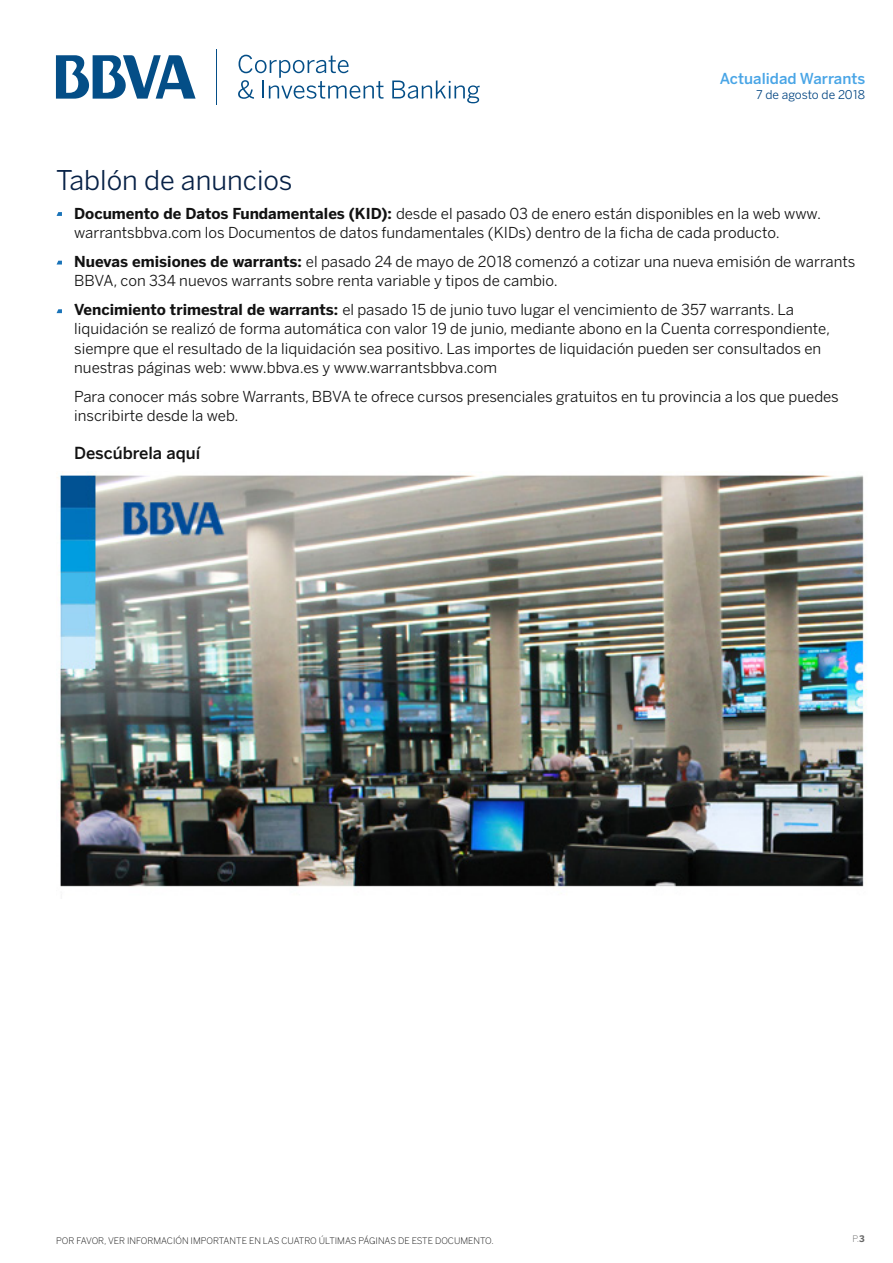
<style>
.page{position:relative;width:893px;height:1263px;background:#fff}
.page>*{position:absolute;margin:0;border:0;box-sizing:border-box;transform-origin:0 0}
.Titulos{font:27px "BBVA Benton Sans";color:#072146}
.Título_Idea{font:300 16.5px "BBVA Benton Sans";color:#121212}
.Texto_Sangría{font:15px/19.5px "BBVA Benton Sans";color:#121212}
.t1{font:300 15px "BBVA Benton Sans";color:#49a5e6}
.t2{font:12px "BBVA Benton Sans";letter-spacing:-.005em;color:#004481}
.t3{font:300 9px "BBVA Benton Sans";color:#121212}
.t4{font:300 9px "BBVA Benton Sans";color:#666}
.s1{font-weight:700}
</style>
<div class="page">
<hr style="left:217px;top:49px;width:1px;height:56px;background:#044e87">
<svg style="left:56px;top:55px;width:140px;height:44px"></svg>
<svg style="left:238px;top:55px;width:146px;height:44px"></svg>
<svg style="left:392px;top:80px;width:88px;height:23px"></svg>
<img style="left:57px;top:475px;width:810px;height:412px">
<svg style="left:57px;top:212px;width:5px;height:4px"></svg>
<svg style="left:57px;top:261px;width:5px;height:3px"></svg>
<svg style="left:57px;top:309px;width:5px;height:4px"></svg>
<p class="t1" style="left:720px;top:70px;width:147px">Actualidad Warrants</p>
<p class="t2" style="left:756px;top:87px;width:111px">7 de agosto de 2018</p>
<p class="Titulos" style="left:56px;top:164px;width:238px">Tablón de anuncios</p>
<p class="Texto_Sangría" style="left:74px;top:204px;width:748px"><span class="s1">Documento de Datos Fundamentales (KID):</span> desde el pasado 03 de enero están disponibles en la web www. warrantsbbva.com los Documentos de datos fundamentales (KIDs) dentro de la ficha de cada producto.</p>
<p class="Texto_Sangría" style="left:74px;top:252px;width:783px"><span class="s1">Nuevas emisiones de warrants:</span> el pasado 24 de mayo de 2018 comenzó a cotizar una nueva emisión de warrants<br>BBVA, con 334 nuevos warrants sobre renta variable y tipos de cambio.</p>
<p class="Texto_Sangría" style="left:74px;top:300px;width:757px"><span class="s1">Vencimiento trimestral de warrants:</span> el pasado 15 de junio tuvo lugar el vencimiento de 357 warrants. La liquidación se realizó de forma automática con valor 19 de junio, mediante abono en la Cuenta correspondiente, siempre que el resultado de la liquidación sea positivo. Las importes de liquidación pueden ser consultados en nuestras páginas web: www.bbva.es y www.warrantsbbva.com</p>
<p class="Texto_Sangría" style="left:74px;top:387px;width:766px">Para conocer más sobre Warrants, BBVA te ofrece cursos presenciales gratuitos en tu provincia a los que puedes inscribirte desde la web.</p>
<p class="Título_Idea" style="left:74px;top:443px;width:127px">Descúbrela aquí</p>
<p class="t3" style="left:56px;top:1235px;width:439px">POR FAVOR, VER INFORMACIÓN IMPORTANTE EN LAS CUATRO ÚLTIMAS PÁGINAS DE ESTE DOCUMENTO.</p>
<p class="t4" style="left:852px;top:1234px;width:14px">P.<span class="s1">3</span></p>
</div>
